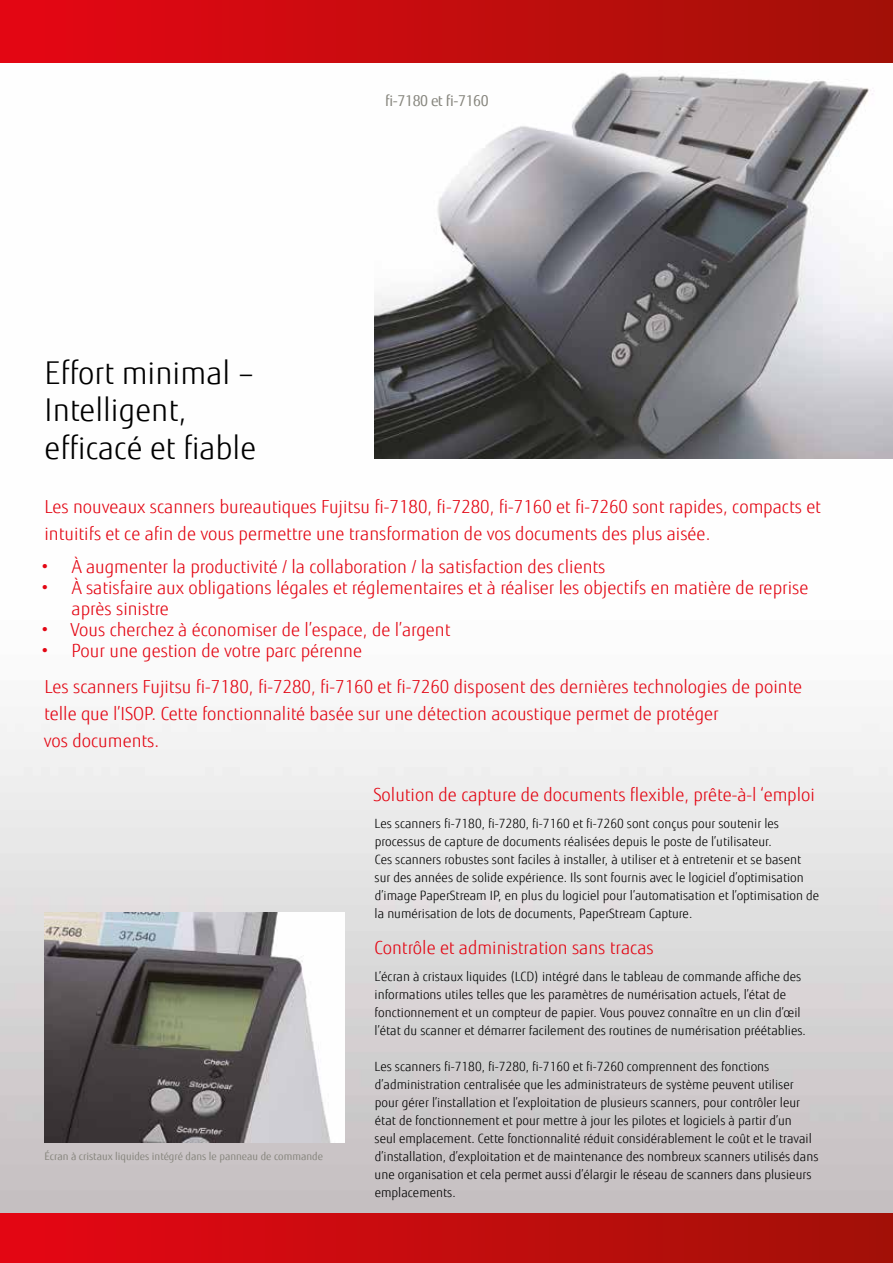
<style>
.page{position:relative;width:893px;height:1263px;background:#fff}
.page>*{position:absolute;margin:0;border:0;box-sizing:border-box;transform-origin:0 0}
.t1{font:300 31.5px/37.5px "Fujitsu Sans";color:#000}
.t2{font:300 18px/27px "Fujitsu Sans";color:#e30613}
.t3{font:15px "Fujitsu Sans";letter-spacing:-.025em;color:#87867e}
.t4{font:300 12.75px/18px "Fujitsu Sans";color:#000}
.t5{font:10.5px "Fujitsu Sans";color:#87867e}
</style>
<div class="page">
<img style="left:0;top:295px;width:893px;height:918px">
<img style="left:375px;top:73px;width:518px;height:386px">
<img style="left:45px;top:912px;width:300px;height:231px">
<div style="left:0;top:0;width:893px;height:63px;background:linear-gradient(to right,#e60714,#a21108)"></div>
<div style="left:0;top:1213px;width:893px;height:50px;background:linear-gradient(to right,#e60714,#a21108)"></div>
<h1 class="t1" style="left:45px;top:354px;width:213px">Effort minimal –<br>Intelligent, efficacé et fiable</h1>
<p class="t3" style="left:385px;top:92px;width:105px">fi-7180 et fi-7160</p>
<h2 class="t2" style="left:44px;top:493px;width:778px">Les nouveaux scanners bureautiques Fujitsu fi-7180, fi-7280, fi-7160 et fi-7260 sont rapides, compacts et intuitifs et ce afin de vous permettre une transformation de vos documents des plus aisée.</h2>
<h2 class="t2" style="left:40px;top:553px;width:567px">• À augmenter la productivité / la collaboration / la satisfaction des clients</h2>
<h2 class="t2" style="left:72px;top:577px;width:738px;line-height:21px;text-indent:-31px">• À satisfaire aux obligations légales et réglementaires et à réaliser les objectifs en matière de reprise après sinistre</h2>
<h2 class="t2" style="left:40px;top:616px;width:412px">• Vous cherchez à économiser de l’espace, de l’argent</h2>
<h2 class="t2" style="left:40px;top:633px;width:763px;line-height:36px">• Pour une gestion de votre parc pérenne<br>Les scanners Fujitsu fi-7180, fi-7280, fi-7160 et fi-7260 disposent des dernières technologies de pointe</h2>
<h2 class="t2" style="left:44px;top:700px;width:676px">telle que l’ISOP. Cette fonctionnalité basée sur une détection acoustique permet de protéger vos documents.</h2>
<p class="t5" style="left:45px;top:1150px;width:280px">Écran à cristaux liquides intégré dans le panneau de commande</p>
<h2 class="t2" style="left:373px;top:781px;width:443px">Solution de capture de documents flexible, prête-à-l ‘emploi</h2>
<p class="t4" style="left:375px;top:814px;width:446px">Les scanners fi-7180, fi-7280, fi-7160 et fi-7260 sont conçus pour soutenir les processus de capture de documents réalisées depuis le poste de l’utilisateur.<br>Ces scanners robustes sont faciles à installer, à utiliser et à entretenir et se basent sur des années de solide expérience. Ils sont fournis avec le logiciel d’optimisation d’image PaperStream IP, en plus du logiciel pour l’automatisation et l’optimisation de la numérisation de lots de documents, PaperStream Capture.</p>
<h2 class="t2" style="left:374px;top:934px;width:281px">Contrôle et administration sans tracas</h2>
<p class="t4" style="left:375px;top:967px;width:433px">L’écran à cristaux liquides (LCD) intégré dans le tableau de commande affiche des informations utiles telles que les paramètres de numérisation actuels, l’état de fonctionnement et un compteur de papier. Vous pouvez connaître en un clin d’œil l’état du scanner et démarrer facilement des routines de numérisation préétablies.</p>
<p class="t4" style="left:375px;top:1057px;width:445px">Les scanners fi-7180, fi-7280, fi-7160 et fi-7260 comprennent des fonctions d’administration centralisée que les administrateurs de système peuvent utiliser pour gérer l’installation et l’exploitation de plusieurs scanners, pour contrôler leur état de fonctionnement et pour mettre à jour les pilotes et logiciels à partir d’un<br>seul emplacement. Cette fonctionnalité réduit considérablement le coût et le travail d’installation, d’exploitation et de maintenance des nombreux scanners utilisés dans une organisation et cela permet aussi d’élargir le réseau de scanners dans plusieurs emplacements.</p>
</div>
